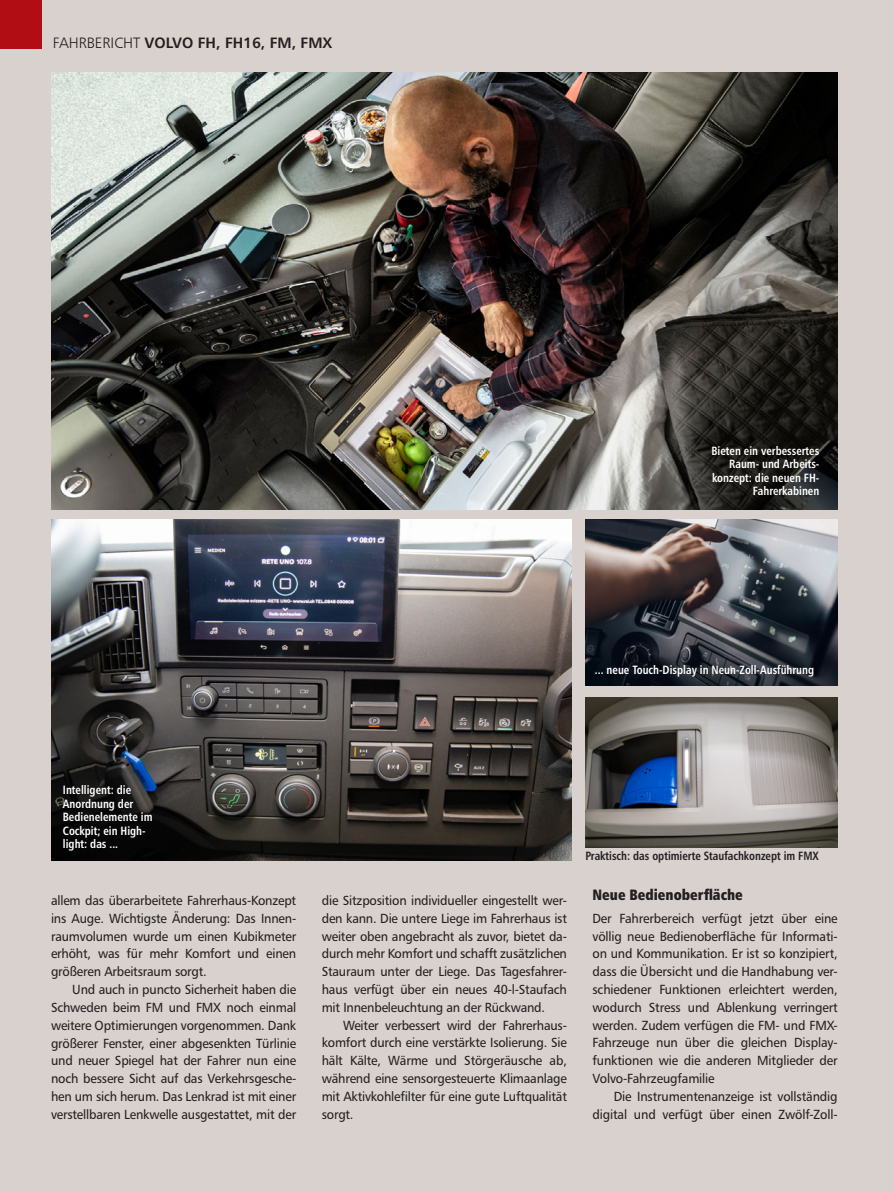
<style>
.page{position:relative;width:893px;height:1191px;background:#d8d1ce}
.page>*{position:absolute;margin:0;border:0;box-sizing:border-box;transform-origin:0 0}
.t1{font:15px "Humanist 777 BT Bold B";color:#231f20}
.t2{font:15px "Humanist 777 BT Extra Black Cond B";color:#231f20;scale:.95 1}
.t3{font:13.2px/17.9px "Humanist 777 BT Roman B";letter-spacing:-.015em;color:#231f20;text-align:justify;scale:.95 1}
.t4{font:12px/13.5px "Humanist 777 BT Bold Condensed B";color:#fff;scale:.95 1}
.t5{font:12px "Humanist 777 BT Bold Condensed B";color:#231f20;scale:.95 1}
.s1{font-family:"Humanist 777 BT Light B"}
</style>
<div class="page">
<img style="left:51px;top:72px;width:787px;height:437px">
<img style="left:51px;top:519px;width:521px;height:341px">
<img style="left:585px;top:697px;width:253px;height:150px">
<img style="left:585px;top:519px;width:253px;height:166px">
<div style="left:0;top:0;width:42px;height:49px;background:#b00d15"></div>
<p class="t1" style="left:53px;top:34px;width:281px"><span class="s1">FAHRBERICHT</span> VOLVO FH, FH16, FM, FMX</p>
<p class="t4" style="left:711px;top:443px;width:115px;text-align:right">Bieten ein verbessertes<br>Raum- und Arbeits&shy;konzept: die neuen FH-<br>Fahrerkabinen</p>
<p class="t4" style="left:595px;top:662px;width:232px">... neue Touch-Display in Neun-Zoll-Ausführung</p>
<p class="t4" style="left:63px;top:783px;width:96px">Intelligent: die<br>Anordnung der<br>Bedienelemente im<br>Cockpit; ein High&shy;light: das ...</p>
<p class="t3" style="left:51px;top:891px;width:260px">allem das überarbeitete Fahrerhaus-Konzept ins Auge. Wichtigste Änderung: Das Innen&shy;raumvolumen wurde um einen Kubikmeter erhöht, was für mehr Komfort und einen größeren Arbeitsraum sorgt.</p>
<p class="t3" style="left:51px;top:980px;width:260px;text-indent:21px">Und auch in puncto Sicherheit haben die Schweden beim FM und FMX noch einmal weitere Optimierungen vorgenommen. Dank größerer Fenster, einer abgesenkten Türlinie und neuer Spiegel hat der Fahrer nun eine noch bessere Sicht auf das Verkehrsgesche&shy;hen um sich herum. Das Lenkrad ist mit einer verstellbaren Lenkwelle ausgestattet, mit der</p>
<p class="t3" style="left:322px;top:891px;width:260px">die Sitzposition individueller eingestellt wer&shy;den kann. Die untere Liege im Fahrerhaus ist weiter oben angebracht als zuvor, bietet da&shy;durch mehr Komfort und schafft zusätzlichen Stauraum unter der Liege. Das Tagesfahrer&shy;haus verfügt über ein neues 40-l-Staufach mit Innenbeleuchtung an der Rückwand.</p>
<p class="t3" style="left:322px;top:1016px;width:260px;text-indent:21px">Weiter verbessert wird der Fahrerhaus&shy;komfort durch eine verstärkte Isolierung. Sie hält Kälte, Wärme und Störgeräusche ab, während eine sensorgesteuerte Klimaanlage mit Aktivkohlefilter für eine gute Luftqualität sorgt.</p>
<p class="t5" style="left:585px;top:848px;width:247px">Praktisch: das optimierte Staufachkonzept im FMX</p>
<p class="t2" style="left:592px;top:885px;width:160px">Neue Bedienoberfläche</p>
<p class="t3" style="left:592px;top:909px;width:260px">Der Fahrerbereich verfügt jetzt über eine völlig neue Bedienoberfläche für Informati&shy;on und Kommunikation. Er ist so konzipiert, dass die Übersicht und die Handhabung ver&shy;schiedener Funktionen erleichtert werden, wodurch Stress und Ablenkung verringert werden. Zudem verfügen die FM- und FMX-Fahrzeuge nun über die gleichen Display&shy;funktionen wie die anderen Mitglieder der Volvo-Fahrzeugfamilie</p>
<p class="t3" style="left:592px;top:1087px;width:260px;text-align:right">Die Instrumentenanzeige ist vollständig digital und verfügt über einen Zwölf-Zoll-</p>
</div>
